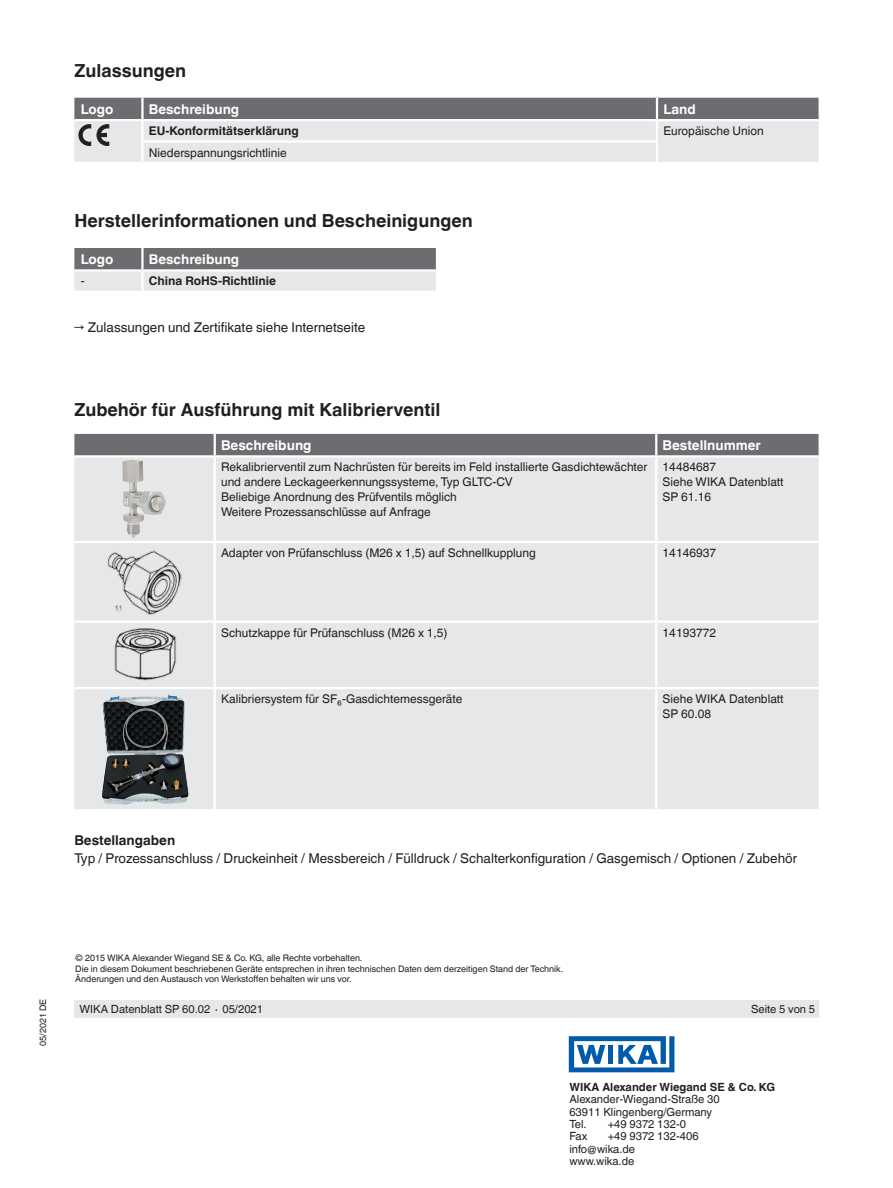
<style>
.page{position:relative;width:893px;height:1188px;background:#fff}
.page>*{position:absolute;margin:0;border:0;box-sizing:border-box;transform-origin:0 0}
.t1{font:700 18px "Helvetica World";color:#231f20}
.t2{font:13.5px "Helvetica World";color:#231f20}
.t3{font:700 13.5px "Helvetica World";color:#fff}
.t4{font:700 13.5px "Helvetica World";color:#231f20}
.t5{font:12px/15px "Helvetica World";color:#231f20}
.t6{font:700 12px "Helvetica World";color:#231f20}
.t7{font:11.25px/12.3px "Helvetica World";color:#231f20}
.t8{font:700 11.25px "Helvetica World";color:#231f20}
.t9{font:9px/10.5px "Helvetica World";color:#231f20}
</style>
<div class="page">
<div style="left:74px;top:1000px;width:745px;height:18px;background:#e6e7e9"></div>
<svg style="left:569px;top:1036px;width:105px;height:36px"></svg>
<svg style="left:74px;top:248px;width:362px;height:43px;background:#a6a7a9"></svg>
<hr style="left:142px;top:269px;width:294px;height:3px;background:#fff">
<hr style="left:74px;top:269px;width:68px;height:3px;background:#fff">
<hr style="left:141px;top:272px;width:3px;height:19px;background:#fff">
<hr style="left:141px;top:248px;width:3px;height:21px;background:#fff">
<div style="left:74px;top:434px;width:745px;height:21px;background:#6c6d70"></div>
<div style="left:74px;top:458px;width:745px;height:351px;background:#e6e7e9"></div>
<hr style="left:214px;top:434px;width:2px;height:21px;background:#fff">
<hr style="left:655px;top:434px;width:2px;height:21px;background:#fff">
<hr style="left:214px;top:458px;width:2px;height:83px;background:#fff">
<hr style="left:655px;top:458px;width:2px;height:83px;background:#fff">
<hr style="left:74px;top:541px;width:141px;height:2px;background:#fff">
<hr style="left:215px;top:541px;width:441px;height:2px;background:#fff">
<hr style="left:214px;top:543px;width:2px;height:77px;background:#fff">
<hr style="left:656px;top:541px;width:163px;height:2px;background:#fff">
<hr style="left:655px;top:543px;width:2px;height:77px;background:#fff">
<hr style="left:74px;top:620px;width:141px;height:3px;background:#fff">
<hr style="left:215px;top:620px;width:441px;height:3px;background:#fff">
<hr style="left:214px;top:623px;width:2px;height:64px;background:#fff">
<hr style="left:656px;top:620px;width:163px;height:3px;background:#fff">
<hr style="left:655px;top:623px;width:2px;height:64px;background:#fff">
<hr style="left:74px;top:687px;width:141px;height:2px;background:#fff">
<hr style="left:215px;top:687px;width:441px;height:2px;background:#fff">
<hr style="left:214px;top:689px;width:2px;height:120px;background:#fff">
<hr style="left:656px;top:687px;width:163px;height:2px;background:#fff">
<hr style="left:655px;top:689px;width:2px;height:120px;background:#fff">
<img style="left:102px;top:548px;width:85px;height:67px">
<img style="left:113px;top:628px;width:63px;height:54px">
<svg style="left:74px;top:98px;width:745px;height:64px;background:#bebfc1"></svg>
<img style="left:122px;top:460px;width:44px;height:78px">
<img style="left:102px;top:695px;width:87px;height:110px">
<h1 class="t1" style="left:74px;top:60px;width:113px">Zulassungen</h1>
<p class="t3" style="left:81px;top:101px;width:34px">Logo</p>
<p class="t3" style="left:149px;top:101px;width:92px">Beschreibung</p>
<p class="t3" style="left:663px;top:101px;width:34px">Land</p>
<p class="t6" style="left:149px;top:124px;width:152px">EU-Konformitätserklärung</p>
<p class="t5" style="left:663px;top:123px;width:102px">Europäische Union</p>
<p class="t5" style="left:149px;top:145px;width:139px">Niederspannungsrichtlinie</p>
<h1 class="t1" style="left:74px;top:210px;width:400px">Herstellerinformationen und Bescheinigungen</h1>
<p class="t3" style="left:81px;top:252px;width:34px">Logo</p>
<p class="t3" style="left:149px;top:252px;width:92px">Beschreibung</p>
<p class="t5" style="left:81px;top:274px;width:5px">-</p>
<p class="t6" style="left:149px;top:274px;width:129px">China RoHS-Richtlinie</p>
<p class="t2" style="left:74px;top:319px;width:292px">→ Zulassungen und Zertifikate siehe Internetseite</p>
<h1 class="t1" style="left:74px;top:399px;width:368px">Zubehör für Ausführung mit Kalibrierventil</h1>
<p class="t3" style="left:221px;top:437px;width:92px">Beschreibung</p>
<p class="t3" style="left:663px;top:437px;width:100px">Bestellnummer</p>
<p class="t5" style="left:221px;top:460px;width:428px">Rekalibrierventil zum Nachrüsten für bereits im Feld installierte Gasdichtewächter und andere Leckageerkennungssysteme, Typ GLTC-CV<br>Beliebige Anordnung des Prüfventils möglich<br>Weitere Prozessanschlüsse auf Anfrage</p>
<p class="t5" style="left:663px;top:460px;width:122px">14484687<br>Siehe WIKA Datenblatt<br>SP 61.16</p>
<p class="t5" style="left:221px;top:545px;width:316px">Adapter von Prüfanschluss (M26 x 1,5) auf Schnellkupplung</p>
<p class="t5" style="left:663px;top:545px;width:55px">14146937</p>
<p class="t5" style="left:221px;top:625px;width:228px">Schutzkappe für Prüfanschluss (M26 x 1,5)</p>
<p class="t5" style="left:663px;top:625px;width:55px">14193772</p>
<p class="t5" style="left:221px;top:691px;width:243px">Kalibriersystem für SF₆-Gasdichtemessgeräte</p>
<p class="t5" style="left:663px;top:691px;width:122px">Siehe WIKA Datenblatt<br>SP 60.08</p>
<p class="t4" style="left:74px;top:832px;width:102px">Bestellangaben</p>
<p class="t2" style="left:74px;top:850px;width:724px">Typ / Prozessanschluss / Druckeinheit / Messbereich / Fülldruck / Schalterkonfiguration / Gasgemisch / Optionen / Zubehör</p>
<p class="t9" style="left:38px;top:1046px;width:49px;rotate:-90deg">05/2021 DE</p>
<p class="t9" style="left:75px;top:953px;width:489px">© 2015 WIKA Alexander Wiegand SE &amp; Co. KG, alle Rechte vorbehalten.<br>Die in diesem Dokument beschriebenen Geräte entsprechen in ihren technischen Daten dem derzeitigen Stand der Technik.<br>Änderungen und den Austausch von Werkstoffen behalten wir uns vor.</p>
<p class="t7" style="left:80px;top:1003px;width:185px">WIKA Datenblatt SP 60.02 ∙ 05/2021</p>
<p class="t7" style="left:751px;top:1003px;width:66px">Seite 5 von 5</p>
<p class="t8" style="left:569px;top:1081px;width:207px">WIKA Alexander Wiegand SE &amp; Co. KG</p>
<p class="t7" style="left:569px;top:1093px;width:152px">Alexander-Wiegand-Straße 30<br>63911 Klingenberg/Germany<br>Tel.</p>
<p class="t7" style="left:608px;top:1118px;width:80px">+49 9372 132-0</p>
<p class="t7" style="left:569px;top:1130px;width:19px">Fax</p>
<p class="t7" style="left:569px;top:1130px;width:131px;text-indent:38px">+49 9372 132-406 info@wika.de www.wika.de</p>
</div>
